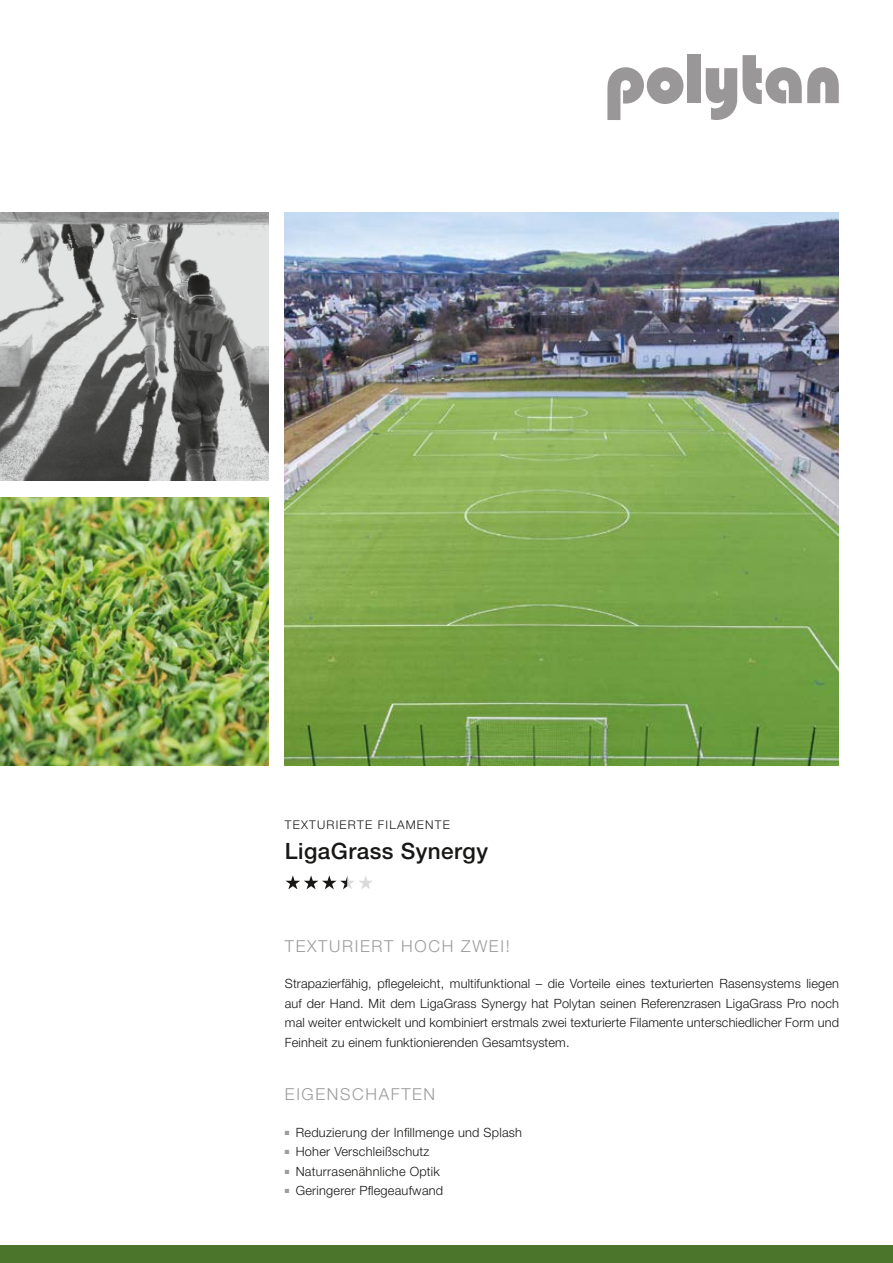
<style>
.page{position:relative;width:893px;height:1263px;background:#fff}
.page>*{position:absolute;margin:0;border:0;box-sizing:border-box;transform-origin:0 0}
.t1{font:500 22.5px "Helvetica Neue LT Std";letter-spacing:.02em;color:#181716}
.t2{font:300 16.5px "Helvetica Neue LT Std";letter-spacing:.1em;color:#9c9c9d}
.t3{font:300 12.75px/19.5px "Helvetica Neue LT Std";letter-spacing:.02em;color:#181716;text-align:justify}
.t4{font:300 12px "Helvetica Neue LT Std";letter-spacing:.1em;color:#181716}
</style>
<div class="page">
<div style="left:0;top:1246px;width:893px;height:17px;background:#4b752a"></div>
<img style="left:285px;top:213px;width:554px;height:552px">
<img style="left:0;top:213px;width:268px;height:267px">
<img style="left:0;top:497px;width:268px;height:268px">
<div style="left:687px;top:54px;width:13px;height:49px;background:#999797"></div>
<svg style="left:706px;top:68px;width:31px;height:52px"></svg>
<svg style="left:743px;top:55px;width:96px;height:49px"></svg>
<svg style="left:607px;top:67px;width:76px;height:53px"></svg>
<svg style="left:286px;top:875px;width:86px;height:14px"></svg>
<p class="t4" style="left:285px;top:818px;width:167px">TEXTURIERTE FILAMENTE</p>
<h1 class="t1" style="left:285px;top:838px;width:205px">LigaGrass Synergy</h1>
<p class="t2" style="left:285px;top:936px;width:226px">TEXTURIERT HOCH ZWEI!</p>
<p class="t3" style="left:285px;top:973px;width:556px">Strapazierfähig, pflegeleicht, multifunktional – die Vorteile eines texturierten Rasensystems liegen auf der Hand. Mit dem LigaGrass Synergy hat Polytan seinen Referenzrasen LigaGrass Pro noch mal weiter entwickelt und kombiniert erstmals zwei texturierte Filamente unterschiedlicher Form und Feinheit zu einem funktionierenden Gesamtsystem.</p>
<p class="t2" style="left:285px;top:1084px;width:152px">EIGENSCHAFTEN</p>
<p class="t3" style="left:285px;top:1122px;width:239px"><sup>■</sup> Reduzierung der Infillmenge und Splash</p>
<p class="t3" style="left:285px;top:1141px;width:146px"><sup>■</sup> Hoher Verschleißschutz</p>
<p class="t3" style="left:285px;top:1161px;width:157px"><sup>■</sup> Naturrasenähnliche Optik</p>
<p class="t3" style="left:285px;top:1180px;width:160px"><sup>■</sup> Geringerer Pflegeaufwand</p>
</div>
